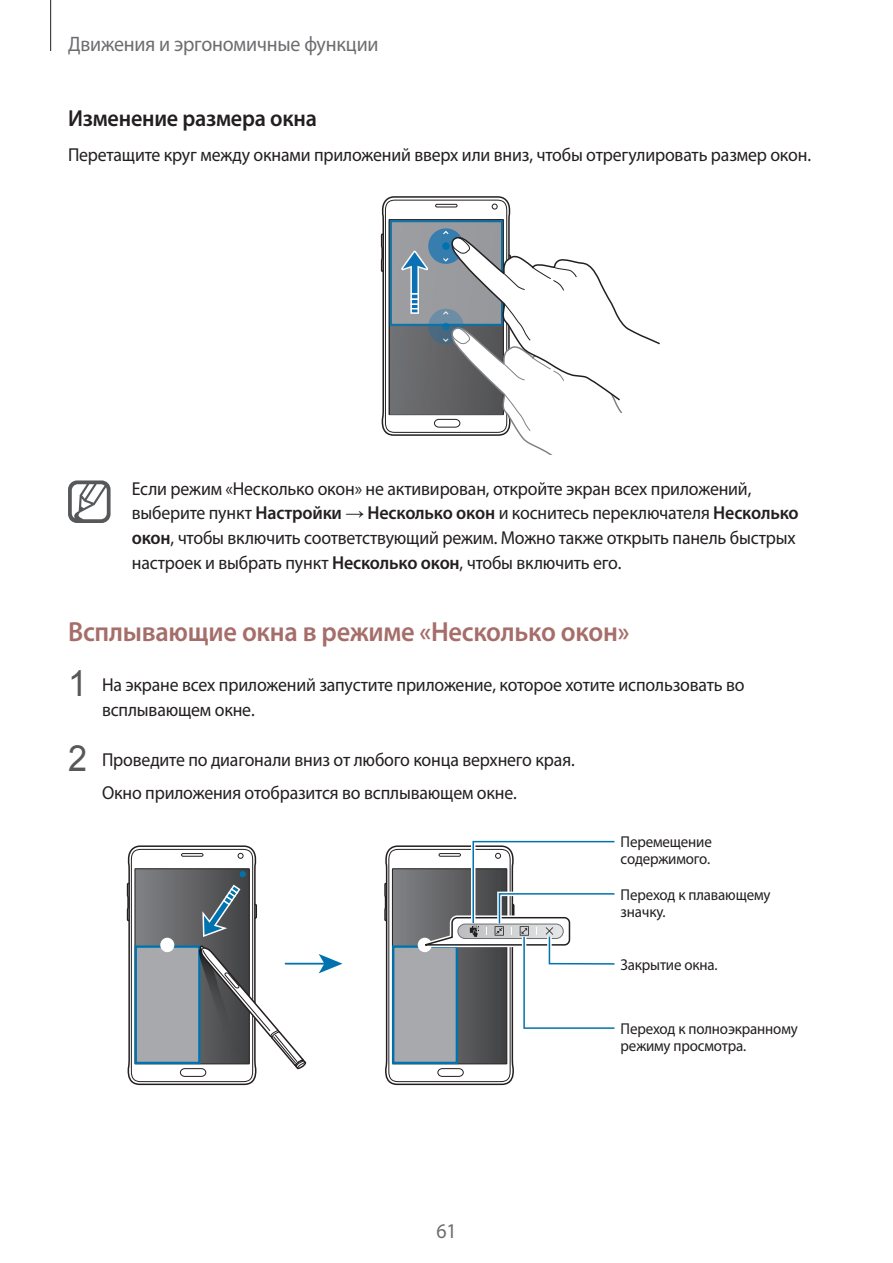
<style>
.page{position:relative;width:893px;height:1263px;background:#fff}
.page>*{position:absolute;margin:0;border:0;box-sizing:border-box;transform-origin:0 0}
.t1{font:600 27.75px "Myriad Pro";letter-spacing:-.01em;color:#a66e6a;scale:.95 1}
.t2{font:600 23.25px "Myriad Pro";letter-spacing:-.01em;color:#231f20;scale:.95 1}
.t3{font:21px "Myriad Pro";letter-spacing:-.01em;color:#6c6d70;scale:.95 1}
.t4{font:18.75px/24.8px "Myriad Pro";letter-spacing:-.01em;color:#231f20;scale:.95 1}
.t5{font:15.75px/17.2px "Myriad Pro";letter-spacing:-.01em;color:#231f20;scale:.95 1}
.s1{font-weight:600}
.s2{font-family:"Arial"}
.s3{font-family:"Arial";font-size:36px;color:#57585a}
</style>
<div class="page">
<hr style="left:50px;top:0;width:1px;height:51px;background:#231f20">
<svg style="left:380px;top:196px;width:280px;height:259px"></svg>
<svg style="left:68px;top:480px;width:43px;height:43px"></svg>
<hr style="left:285px;top:963px;width:41px;height:1px;background:#0073ae">
<svg style="left:319px;top:954px;width:23px;height:19px"></svg>
<svg style="left:384px;top:840px;width:231px;height:245px"></svg>
<svg style="left:126px;top:845px;width:181px;height:240px"></svg>
<p class="t3" style="left:68px;top:31px;width:328px">Движения и эргономичные функции</p>
<p class="t2" style="left:68px;top:103px;width:263px">Изменение размера окна</p>
<p class="t4" style="left:68px;top:142px;width:784px">Перетащите круг между окнами приложений вверх или вниз, чтобы отрегулировать размер окон.</p>
<p class="t4" style="left:132px;top:476px;width:703px">Если режим «Несколько окон» не активирован, откройте экран всех приложений, выберите пункт <span class="s1">Настройки</span> <span class="s2">→</span> <span class="s1">Несколько окон</span> и коснитесь переключателя <span class="s1">Несколько окон</span>, чтобы включить соответствующий режим. Можно также открыть панель быстрых настроек и выбрать пункт <span class="s1">Несколько окон</span>, чтобы включить его.</p>
<h1 class="t1" style="left:68px;top:614px;width:592px">Всплывающие окна в режиме «Несколько окон»</h1>
<p class="t4" style="left:102px;top:672px;width:678px;text-indent:-34px"><span class="s3">1</span> На экране всех приложений запустите приложение, которое хотите использовать во всплывающем окне.</p>
<p class="t4" style="left:102px;top:743px;width:499px;line-height:33.3px;text-indent:-34px"><span class="s3">2</span> Проведите по диагонали вниз от любого конца верхнего края.<br>Окно приложения отобразится во всплывающем окне.</p>
<p class="t5" style="left:621px;top:832px;width:98px">Перемещение содержимого.</p>
<p class="t5" style="left:621px;top:885px;width:159px">Переход к плавающему значку.</p>
<p class="t5" style="left:621px;top:956px;width:104px">Закрытие окна.</p>
<p class="t3" style="left:436px;top:1218px;width:23px">61</p>
<p class="t5" style="left:621px;top:1019px;width:188px">Переход к полноэкранному режиму просмотра.</p>
</div>
